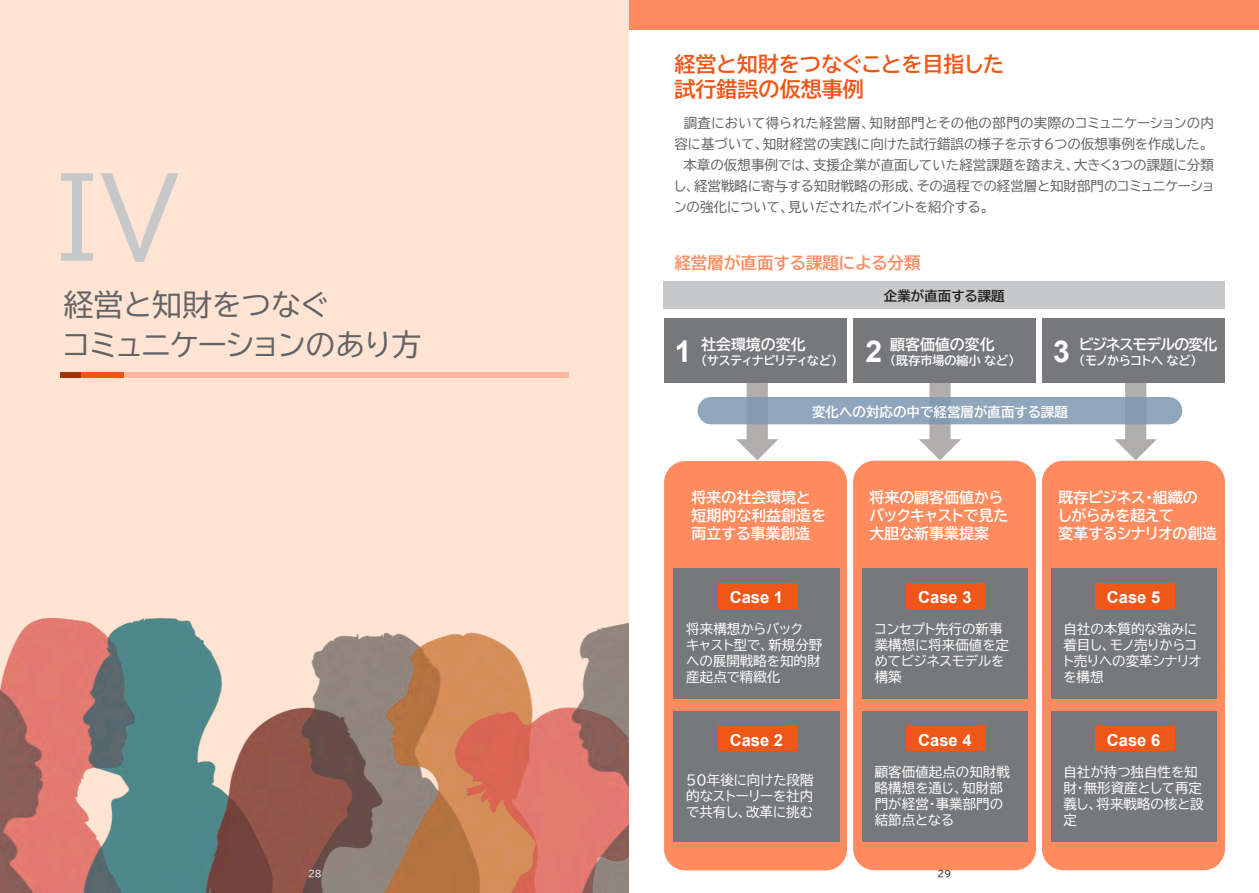
<style>
.page{position:relative;width:1259px;height:893px;background:#fff}
.page>*{position:absolute;margin:0;border:0;box-sizing:border-box;transform-origin:0 0}
.t1{font:108px "BIZ UDP Gothic";color:#c7c8ca}
.t2{font:30px/39.6px "BIZ UDP Gothic";color:#636366}
.t3{font:700 30px "Arial";color:#fff}
.t4{font:21px/25.2px "BIZ UDP Gothic Bold";color:#f05617}
.t5{font:700 16.5px "Arial";letter-spacing:-.005em;color:#fff}
.t6{font:16.5px "BIZ UDP Gothic Bold";color:#fe8a5f}
.t7{font:15px/18px "BIZ UDP Gothic Bold";color:#fff}
.t8{font:15px "BIZ UDP Gothic Bold";letter-spacing:-.06em;color:#fff}
.t9{font:13.5px/16.2px "BIZ UDP Gothic";color:#fff}
.t10{font:13.5px "BIZ UDP Gothic";color:#636366}
.t11{font:13.5px "BIZ UDP Gothic";letter-spacing:.025em;color:#636366}
.t12{font:13.5px "BIZ UDP Gothic Bold";color:#fff}
.t13{font:13.5px "BIZ UDP Gothic Bold";color:#231f20}
.t14{font:12px "BIZ UDP Gothic Bold";color:#fff}
.t15{font:9px "BIZ UDP Gothic";color:#fff}
.t16{font:9px "BIZ UDP Gothic";color:#231f20}
.s1{font-family:"Arial"}
</style>
<div class="page">
<div style="left:0;top:0;width:629px;height:893px;background:#ffe4d3"></div>
<img style="left:0;top:618px;width:629px;height:275px">
<div style="left:60px;top:372px;width:509px;height:6px;background:#ffb9a0"></div>
<div style="left:60px;top:372px;width:43px;height:6px;background:#a0370a"></div>
<div style="left:82px;top:372px;width:42px;height:6px;background:#f05617"></div>
<div style="left:629px;top:0;width:630px;height:30px;background:#fe8a5f"></div>
<div style="left:853px;top:461px;width:183px;height:409px;background:#ff8b5f"></div>
<div style="left:1042px;top:461px;width:183px;height:409px;background:#ff8b5f"></div>
<div style="left:664px;top:461px;width:183px;height:409px;background:#ff8b5f"></div>
<svg style="left:736px;top:383px;width:42px;height:77px"></svg>
<svg style="left:919px;top:383px;width:42px;height:77px"></svg>
<svg style="left:1114px;top:383px;width:43px;height:77px"></svg>
<div style="left:663px;top:281px;width:562px;height:27px;background:#c7c8ca"></div>
<div style="left:853px;top:318px;width:183px;height:65px;background:#76787b"></div>
<div style="left:664px;top:318px;width:183px;height:65px;background:#76787b"></div>
<div style="left:1042px;top:318px;width:183px;height:65px;background:#76787b"></div>
<div style="left:673px;top:568px;width:166px;height:131px;background:#76787b"></div>
<div style="left:717px;top:583px;width:80px;height:25px;background:#f05617"></div>
<div style="left:862px;top:568px;width:165px;height:131px;background:#76787b"></div>
<div style="left:906px;top:583px;width:80px;height:25px;background:#f05617"></div>
<div style="left:1050px;top:568px;width:166px;height:131px;background:#76787b"></div>
<div style="left:1094px;top:583px;width:80px;height:25px;background:#f05617"></div>
<div style="left:673px;top:711px;width:166px;height:131px;background:#76787b"></div>
<div style="left:717px;top:726px;width:80px;height:25px;background:#f05617"></div>
<div style="left:862px;top:711px;width:165px;height:131px;background:#76787b"></div>
<div style="left:906px;top:726px;width:80px;height:25px;background:#f05617"></div>
<div style="left:1050px;top:711px;width:166px;height:131px;background:#76787b"></div>
<div style="left:1094px;top:726px;width:80px;height:25px;background:#f05617"></div>
<div style="left:697px;top:397px;width:485px;height:27px;background:#90a6bc;border-radius:14px"></div>
<h1 class="t1" style="left:54px;top:163px;width:127px">IV</h1>
<h2 class="t2" style="left:64px;top:285px;width:359px">経営と知財をつなぐ<br>コミュニケーションのあり方</h2>
<p class="t15" style="left:308px;top:869px;width:15px">28</p>
<h3 class="t4" style="left:674px;top:51px;width:331px">経営と知財をつなぐことを目指した試行錯誤の仮想事例</h3>
<p class="t11" style="left:684px;top:116px;width:532px">調査において得られた経営層、知財部門とその他の部門の実際のコミュニケーションの内</p>
<p class="t10" style="left:674px;top:137px;width:535px">容に基づいて、知財経営の実践に向けた試行錯誤の様子を示す６つの仮想事例を作成した。</p>
<p class="t10" style="left:683px;top:158px;width:532px">本章の仮想事例では、支援企業が直面していた経営課題を踏まえ、大きく<span class="s1">3</span>つの課題に分類</p>
<p class="t10" style="left:674px;top:179px;width:541px">し、経営戦略に寄与する知財戦略の形成、その過程での経営層と知財部門のコミュニケーショ</p>
<p class="t10" style="left:674px;top:200px;width:316px">ンの強化について、見いだされたポイントを紹介する。</p>
<p class="t6" style="left:674px;top:254px;width:248px">経営層が直面する課題による分類</p>
<p class="t13" style="left:884px;top:289px;width:122px">企業が直面する課題</p>
<p class="t7" style="left:890px;top:336px;width:106px">顧客価値の変化</p>
<p class="t14" style="left:890px;top:355px;width:126px">（既存市場の縮小など）</p>
<p class="t7" style="left:701px;top:336px;width:106px">社会環境の変化</p>
<p class="t14" style="left:701px;top:355px;width:137px">（サスティナビリティなど）</p>
<h2 class="t3" style="left:675px;top:330px;width:18px">1</h2>
<h2 class="t3" style="left:865px;top:330px;width:18px">2</h2>
<h2 class="t3" style="left:1053px;top:330px;width:18px">3</h2>
<p class="t8" style="left:1079px;top:337px;width:140px">ビジネスモデルの変化</p>
<p class="t14" style="left:1079px;top:355px;width:119px">（モノからコトへなど）</p>
<p class="t12" style="left:812px;top:405px;width:257px">変化への対応の中で経営層が直面する課題</p>
<p class="t7" style="left:691px;top:489px;width:136px">将来の社会環境と短期的な利益創造を両立する事業創造</p>
<p class="t7" style="left:1058px;top:489px;width:160px">既存ビジネス・組織の<br>しがらみを超えて<br>変革するシナリオの創造</p>
<p class="t7" style="left:869px;top:489px;width:140px">将来の顧客価値からバックキャストで見た大胆な新事業提案</p>
<p class="t5" style="left:730px;top:586px;width:55px">Case 1</p>
<p class="t5" style="left:918px;top:586px;width:55px">Case 3</p>
<p class="t5" style="left:1107px;top:586px;width:55px">Case 5</p>
<p class="t9" style="left:686px;top:620px;width:138px">将来構想からバック<br>キャスト型で、新規分野への展開戦略を知的財産起点で精緻化</p>
<p class="t9" style="left:875px;top:620px;width:136px">コンセプト先行の新事業構想に将来価値を定めてビジネスモデルを構築</p>
<p class="t9" style="left:1063px;top:620px;width:139px">自社の本質的な強みに着目し、モノ売りからコト売りへの変革シナリオを構想</p>
<p class="t5" style="left:730px;top:729px;width:55px">Case 2</p>
<p class="t5" style="left:918px;top:729px;width:55px">Case 4</p>
<p class="t5" style="left:1107px;top:729px;width:55px">Case 6</p>
<p class="t9" style="left:686px;top:771px;width:129px;text-align:justify">50年後に向けた段階的なストーリーを社内で共有し、改革に挑む</p>
<p class="t9" style="left:875px;top:763px;width:136px">顧客価値起点の知財戦略構想を通じ、知財部門が経営・事業部門の結節点となる</p>
<p class="t9" style="left:1063px;top:763px;width:142px">自社が持つ独自性を知財・無形資産として再定義し、将来戦略の核と設定</p>
<p class="t16" style="left:937px;top:869px;width:15px">29</p>
</div>
